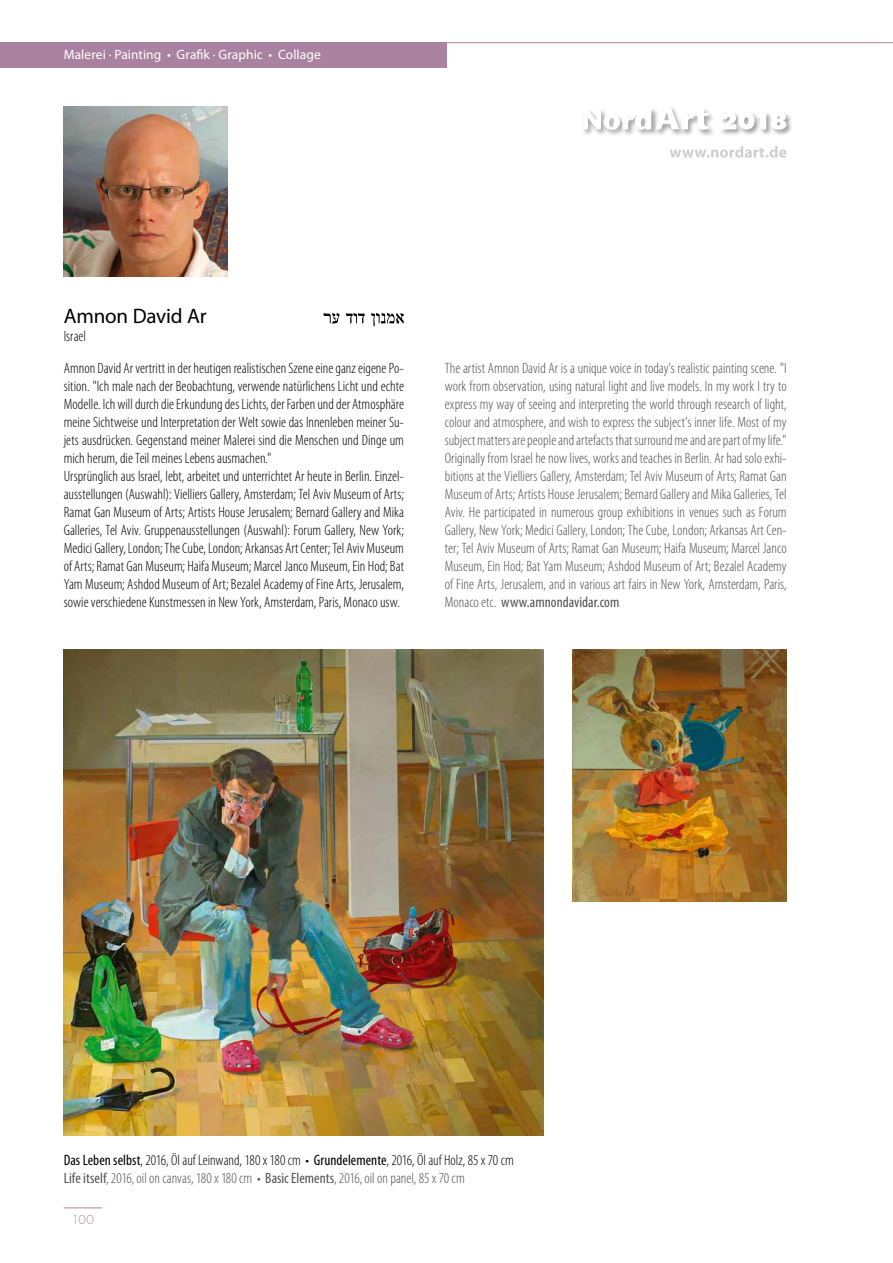
<style>
.page{position:relative;width:893px;height:1263px;background:#fff}
.page>*{position:absolute;margin:0;border:0;box-sizing:border-box;transform-origin:0 0}
.t1{font:21px "Myriad Pro";letter-spacing:-.01em;color:#000}
.t2{font:300 condensed 15px/18px "Myriad Pro";color:#000}
.t3{font:300 condensed 15px/18px "Myriad Pro";color:#514f53;text-align:justify}
.t4{font:13.5px "Myriad Pro";letter-spacing:.005em;color:#fff}
.t5{font:300 12px "Futura Std";color:#a8829f}
.s1{font-weight:400}
.s2{font-weight:400;color:#514f53}
.s3{color:#514f53}
</style>
<div class="page">
<div style="left:0;top:43px;width:446px;height:25px;background:#a8829f"></div>
<hr style="left:446px;top:42px;width:447px;height:1px;background:#a8829f">
<hr style="left:64px;top:1207px;width:38px;height:1px;background:#a8829f">
<svg style="left:670px;top:146px;width:116px;height:12px"></svg>
<div style="left:581px;top:107px;width:78px;height:30px;background:#000;opacity:.75"></div>
<div style="left:654px;top:105px;width:62px;height:32px;background:#000;opacity:.75"></div>
<svg style="left:583px;top:106px;width:126px;height:24px"></svg>
<div style="left:718px;top:111px;width:75px;height:25px;background:#000;opacity:.75"></div>
<svg style="left:719px;top:112px;width:67px;height:18px"></svg>
<svg style="left:323px;top:313px;width:81px;height:14px"></svg>
<img style="left:64px;top:650px;width:479px;height:486px">
<img style="left:572px;top:650px;width:215px;height:251px">
<img style="left:64px;top:106px;width:163px;height:170px">
<p class="t4" style="left:64px;top:46px;width:258px">Malerei · Painting • Grafik · Graphic • Collage</p>
<h1 class="t1" style="left:64px;top:303px;width:144px">Amnon David Ar</h1>
<p class="t2" style="left:64px;top:321px;width:342px;line-height:31.5px">Israel<br>Amnon David Ar vertritt in der heutigen realistischen Szene eine ganz eigene Po-</p>
<p class="t2" style="left:64px;top:377px;width:342px">sition. "Ich male nach der Beobachtung, verwende natürlichens Licht und echte Modelle. Ich will durch die Erkundung des Lichts, der Farben und der Atmosphäre meine Sichtweise und Interpretation der Welt sowie das Innenleben meiner Su&shy;jets ausdrücken. Gegenstand meiner Malerei sind die Menschen und Dinge um mich herum, die Teil meines Lebens ausmachen."<br>Ursprünglich aus Israel, lebt, arbeitet und unterrichtet Ar heute in Berlin. Einzel&shy;ausstellungen (Auswahl): Vielliers Gallery, Amsterdam; Tel Aviv Museum of Arts; Ramat Gan Museum of Arts; Artists House Jerusalem; Bernard Gallery and Mika Galleries, Tel Aviv. Gruppenausstellungen (Auswahl): Forum Gallery, New York; Medici Gallery, London; The Cube, London; Arkansas Art Center; Tel Aviv Museum of Arts; Ramat Gan Museum; Haifa Museum; Marcel Janco Museum, Ein Hod; Bat Yam Museum; Ashdod Museum of Art; Bezalel Academy of Fine Arts, Jerusalem, sowie verschiedene Kunstmessen in New York, Amsterdam, Paris, Monaco usw.</p>
<p class="t3" style="left:445px;top:359px;width:343px">The artist Amnon David Ar is a unique voice in today's realistic painting scene. "I work from observation, using natural light and live models. In my work I try to express my way of seeing and interpreting the world through research of light, colour and atmosphere, and wish to express the subject's inner life. Most of my subject matters are people and artefacts that surround me and are part of my life." Originally from Israel he now lives, works and teaches in Berlin. Ar had solo exhi&shy;bitions at the Vielliers Gallery, Amsterdam; Tel Aviv Museum of Arts; Ramat Gan Museum of Arts; Artists House Jerusalem; Bernard Gallery and Mika Galleries, Tel Aviv. He participated in numerous group exhibitions in venues such as Forum Gallery, New York; Medici Gallery, London; The Cube, London; Arkansas Art Cen&shy;ter; Tel Aviv Museum of Arts; Ramat Gan Museum; Haifa Museum; Marcel Janco Museum, Ein Hod; Bat Yam Museum; Ashdod Museum of Art; Bezalel Academy of Fine Arts, Jerusalem, and in various art fairs in New York, Amsterdam, Paris, Monaco etc. <span class="s1">www.amnondavidar.com</span></p>
<p class="t2" style="left:64px;top:1151px;width:452px"><span class="s1">Das Leben selbst</span>, 2016, Öl auf Leinwand, 180 x 180 cm • <span class="s1">Grundelemente</span>, 2016, Öl auf Holz, 85 x 70 cm<br><span class="s2">Life itself</span><span class="s3">, 2016, oil on canvas, 180 x 180 cm •</span> <span class="s2">Basic Elements</span><span class="s3">, 2016, oil on panel, 85 x 70 cm</span></p>
<p class="t5" style="left:72px;top:1212px;width:23px">100</p>
</div>
